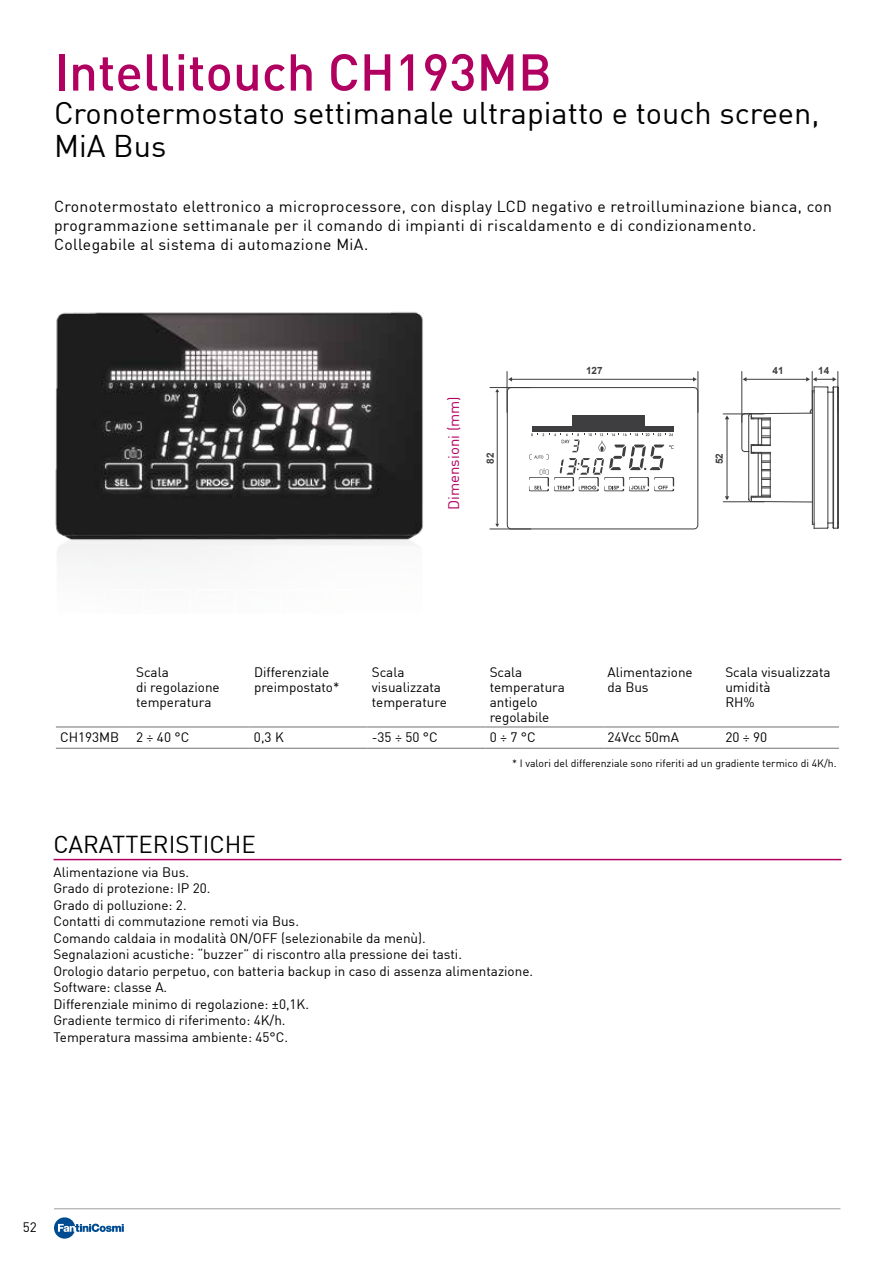
<style>
.page{position:relative;width:893px;height:1263px;background:#fff}
.page>*{position:absolute;margin:0;border:0;box-sizing:border-box;transform-origin:0 0}
.t1{font:500 51px "DIN";color:#b00060}
.t2{font:30.75px/33px "DIN";color:#000}
.t3{font:24px "DIN";color:#000}
.t4{font:15.75px/18.9px "DIN";letter-spacing:.025em;color:#000}
.t5{font:15px "DIN";color:#b00060}
.t6{font:13.5px/15px "DIN";color:#000}
.t7{font:10.5px "DIN";color:#000}
.t8{font:700 10.05px "Arial";color:#3e3d40}
</style>
<div class="page">
<hr style="left:54px;top:1208px;width:786px;height:1px;background:#9c9e9f">
<svg style="left:54px;top:1217px;width:70px;height:21px"></svg>
<img style="left:55px;top:312px;width:368px;height:249px">
<hr style="left:746px;top:379px;width:61px;height:1px;background:#3e3d40">
<hr style="left:497px;top:392px;width:1px;height:132px;background:#3e3d40">
<hr style="left:727px;top:419px;width:1px;height:78px;background:#3e3d40">
<svg style="left:725px;top:415px;width:4px;height:4px"></svg>
<svg style="left:725px;top:496px;width:4px;height:4px"></svg>
<hr style="left:507px;top:371px;width:1px;height:41px;background:#3e3d40">
<hr style="left:490px;top:387px;width:41px;height:1px;background:#3e3d40">
<hr style="left:490px;top:529px;width:41px;height:1px;background:#3e3d40">
<hr style="left:698px;top:371px;width:1px;height:41px;background:#3e3d40">
<hr style="left:838px;top:371px;width:1px;height:41px;background:#3e3d40">
<hr style="left:723px;top:414px;width:41px;height:1px;background:#3e3d40">
<hr style="left:723px;top:501px;width:41px;height:1px;background:#3e3d40">
<hr style="left:812px;top:371px;width:1px;height:41px;background:#3e3d40">
<hr style="left:742px;top:371px;width:1px;height:51px;background:#3e3d40">
<hr style="left:828px;top:392px;width:1px;height:131px;background:#3e3d40">
<hr style="left:814px;top:392px;width:1px;height:131px;background:#3e3d40">
<hr style="left:838px;top:392px;width:1px;height:131px;background:#3e3d40">
<hr style="left:837px;top:392px;width:1px;height:131px;background:#3e3d40">
<hr style="left:833px;top:392px;width:1px;height:131px;background:#3e3d40">
<svg style="left:806px;top:377px;width:33px;height:16px"></svg>
<svg style="left:812px;top:522px;width:27px;height:7px"></svg>
<hr style="left:812px;top:393px;width:1px;height:129px;background:#3e3d40">
<hr style="left:770px;top:452px;width:1px;height:45px;background:#3e3d40">
<svg style="left:762px;top:461px;width:8px;height:2px"></svg>
<svg style="left:762px;top:469px;width:8px;height:2px"></svg>
<svg style="left:762px;top:486px;width:8px;height:3px"></svg>
<svg style="left:762px;top:478px;width:8px;height:2px"></svg>
<hr style="left:748px;top:416px;width:1px;height:83px;background:#3e3d40">
<svg style="left:748px;top:495px;width:65px;height:7px"></svg>
<hr style="left:758px;top:453px;width:1px;height:43px;background:#3e3d40">
<svg style="left:741px;top:409px;width:72px;height:45px"></svg>
<hr style="left:761px;top:453px;width:1px;height:43px;background:#3e3d40">
<svg style="left:506px;top:377px;width:193px;height:153px"></svg>
<svg style="left:56px;top:726px;width:783px;height:1px"></svg>
<svg style="left:56px;top:747px;width:783px;height:1px"></svg>
<hr style="left:56px;top:727px;width:76px;height:1px;background:#707172">
<hr style="left:132px;top:727px;width:118px;height:1px;background:#707172">
<hr style="left:250px;top:727px;width:118px;height:1px;background:#707172">
<hr style="left:368px;top:727px;width:117px;height:1px;background:#707172">
<hr style="left:485px;top:727px;width:118px;height:1px;background:#707172">
<hr style="left:603px;top:727px;width:118px;height:1px;background:#707172">
<hr style="left:721px;top:727px;width:118px;height:1px;background:#707172">
<hr style="left:56px;top:748px;width:76px;height:1px;background:#707172">
<hr style="left:132px;top:748px;width:118px;height:1px;background:#707172">
<hr style="left:250px;top:748px;width:118px;height:1px;background:#707172">
<hr style="left:368px;top:748px;width:117px;height:1px;background:#707172">
<hr style="left:485px;top:748px;width:118px;height:1px;background:#707172">
<hr style="left:603px;top:748px;width:118px;height:1px;background:#707172">
<hr style="left:721px;top:748px;width:118px;height:1px;background:#707172">
<hr style="left:54px;top:859px;width:787px;height:1px;background:#b00060">
<h1 class="t1" style="left:54px;top:40px;width:499px">Intellitouch CH193MB</h1>
<h2 class="t2" style="left:54px;top:95px;width:767px">Cronotermostato settimanale ultrapiatto e touch screen,<br>MiA Bus</h2>
<p class="t4" style="left:54px;top:196px;width:780px">Cronotermostato elettronico a microprocessore, con display LCD negativo e retroilluminazione bianca, con programmazione settimanale per il comando di impianti di riscaldamento e di condizionamento.<br>Collegabile al sistema di automazione MiA.</p>
<p class="t5" style="left:444px;top:510px;width:115px;rotate:-90deg">Dimensioni (mm)</p>
<p class="t8" style="left:586px;top:364px;width:18px">127</p>
<p class="t8" style="left:773px;top:364px;width:13px">41</p>
<p class="t8" style="left:818px;top:364px;width:13px">14</p>
<p class="t8" style="left:484px;top:464px;width:13px;rotate:-90deg">82</p>
<p class="t8" style="left:713px;top:464px;width:13px;rotate:-90deg">52</p>
<p class="t6" style="left:136px;top:664px;width:85px">Scala<br>di regolazione temperatura</p>
<p class="t6" style="left:254px;top:664px;width:87px">Differenziale preimpostato*</p>
<p class="t6" style="left:372px;top:664px;width:77px">Scala visualizzata temperature</p>
<p class="t6" style="left:490px;top:664px;width:77px">Scala temperatura antigelo regolabile</p>
<p class="t6" style="left:607px;top:664px;width:87px">Alimentazione da Bus</p>
<p class="t6" style="left:725px;top:664px;width:107px">Scala visualizzata umidità<br>RH%</p>
<p class="t6" style="left:60px;top:730px;width:131px">CH193MB 2 ÷ 40 °C</p>
<p class="t6" style="left:254px;top:730px;width:31px">0,3 K</p>
<p class="t6" style="left:372px;top:730px;width:67px">-35 ÷ 50 °C</p>
<p class="t6" style="left:490px;top:730px;width:48px">0 ÷ 7 °C</p>
<p class="t6" style="left:607px;top:730px;width:73px">24Vcc 50mA</p>
<p class="t6" style="left:725px;top:730px;width:43px">20 ÷ 90</p>
<p class="t7" style="left:512px;top:756px;width:326px">* I valori del differenziale sono riferiti ad un gradiente termico di 4K/h.</p>
<h3 class="t3" style="left:54px;top:829px;width:204px">CARATTERISTICHE</h3>
<p class="t6" style="left:54px;top:863px;width:481px;line-height:16.5px">Alimentazione via Bus.<br>Grado di protezione: IP 20.<br>Grado di polluzione: 2.<br>Contatti di commutazione remoti via Bus.<br>Comando caldaia in modalità ON/OFF (selezionabile da menù).<br>Segnalazioni acustiche: “buzzer” di riscontro alla pressione dei tasti.<br>Orologio datario perpetuo, con batteria backup in caso di assenza alimentazione.<br>Software: classe A.<br>Differenziale minimo di regolazione: ±0,1K.<br>Gradiente termico di riferimento: 4K/h.<br>Temperatura massima ambiente: 45°C.</p>
<p class="t6" style="left:23px;top:1219px;width:16px">52</p>
</div>
